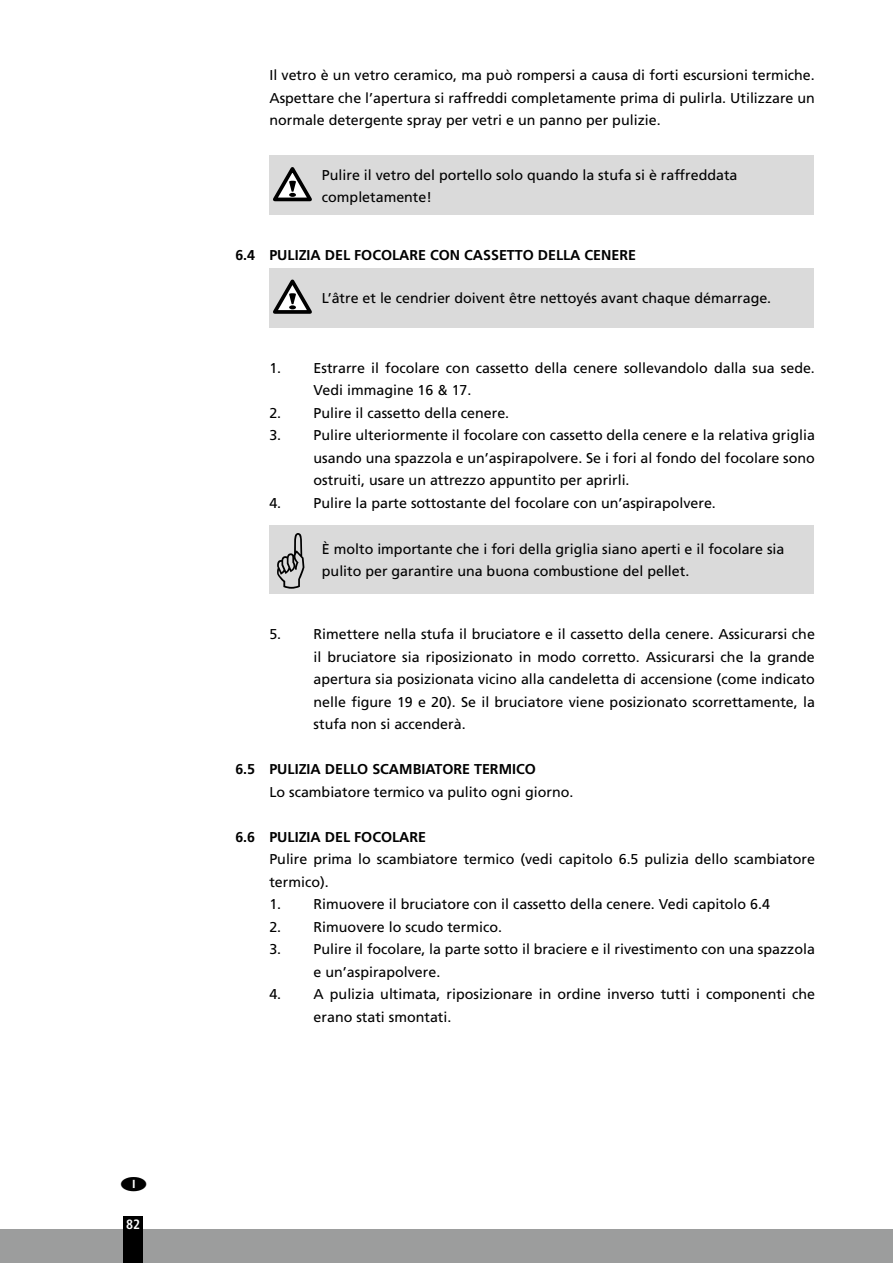
<style>
.page{position:relative;width:893px;height:1263px;background:#fff}
.page>*{position:absolute;margin:0;border:0;box-sizing:border-box;transform-origin:0 0}
.t1{font:14.25px/22.5px "Frutiger LT Std";color:#000}
.t2{font:700 14.25px "Frutiger LT Std";color:#000}
.t3{font:700 condensed 13.5px "Frutiger LT Std";color:#fff}
</style>
<div class="page">
<div style="left:0;top:1229px;width:893px;height:34px;background:#9c9d9d"></div>
<div style="left:123px;top:1216px;width:20px;height:47px;background:#000"></div>
<div style="left:269px;top:156px;width:51px;height:59px;background:#dadada"></div>
<div style="left:320px;top:156px;width:494px;height:59px;background:#dadada"></div>
<svg style="left:273px;top:167px;width:39px;height:35px"></svg>
<div style="left:269px;top:268px;width:51px;height:60px;background:#dadada"></div>
<div style="left:320px;top:268px;width:494px;height:60px;background:#dadada"></div>
<svg style="left:273px;top:279px;width:39px;height:35px"></svg>
<div style="left:269px;top:525px;width:51px;height:69px;background:#dadada"></div>
<div style="left:320px;top:525px;width:494px;height:69px;background:#dadada"></div>
<p class="t3" style="left:126px;top:1216px;width:16px">82</p>
<p class="t1" style="left:269px;top:64px;width:547px;text-align:justify">Il vetro è un vetro ceramico, ma può rompersi a causa di forti escursioni termiche.<br>Aspettare che l’apertura si raffreddi completamente prima di pulirla. Utilizzare un normale detergente spray per vetri e un panno per pulizie.</p>
<p class="t1" style="left:322px;top:163px;width:417px">Pulire il vetro del portello solo quando la stufa si è raffreddata completamente!</p>
<p class="t2" style="left:235px;top:247px;width:402px">6.4 PULIZIA DEL FOCOLARE CON CASSETTO DELLA CENERE</p>
<p class="t1" style="left:322px;top:287px;width:451px">L’âtre et le cendrier doivent être nettoyés avant chaque démarrage.</p>
<p class="t1" style="left:314px;top:357px;width:503px;text-indent:-44px">1. Estrarre il focolare con cassetto della cenere sollevandolo dalla sua sede.<br>Vedi immagine 16 &amp; 17.</p>
<p class="t1" style="left:269px;top:402px;width:241px">2. Pulire il cassetto della cenere.</p>
<p class="t1" style="left:314px;top:424px;width:503px;text-align:justify;text-indent:-44px">3. Pulire ulteriormente il focolare con cassetto della cenere e la relativa griglia usando una spazzola e un’aspirapolvere. Se i fori al fondo del focolare sono ostruiti, usare un attrezzo appuntito per aprirli.</p>
<p class="t1" style="left:269px;top:492px;width:448px">4. Pulire la parte sottostante del focolare con un’aspirapolvere.</p>
<p class="t1" style="left:322px;top:538px;width:464px">È molto importante che i fori della griglia siano aperti e il focolare sia pulito per garantire una buona combustione del pellet.</p>
<p class="t1" style="left:314px;top:623px;width:503px;text-align:justify;text-indent:-44px">5. Rimettere nella stufa il bruciatore e il cassetto della cenere. Assicurarsi che il bruciatore sia riposizionato in modo corretto. Assicurarsi che la grande apertura sia posizionata vicino alla candeletta di accensione (come indicato nelle figure 19 e 20). Se il bruciatore viene posizionato scorrettamente, la stufa non si accenderà.</p>
<p class="t2" style="left:235px;top:761px;width:302px">6.5 PULIZIA DELLO SCAMBIATORE TERMICO</p>
<p class="t1" style="left:269px;top:780px;width:306px">Lo scambiatore termico va pulito ogni giorno.</p>
<p class="t2" style="left:235px;top:828px;width:192px">6.6 PULIZIA DEL FOCOLARE</p>
<p class="t1" style="left:269px;top:848px;width:547px">Pulire prima lo scambiatore termico (vedi capitolo 6.5 pulizia dello scambiatore termico).</p>
<p class="t1" style="left:269px;top:893px;width:502px">1. Rimuovere il bruciatore con il cassetto della cenere. Vedi capitolo 6.4</p>
<p class="t1" style="left:269px;top:915px;width:234px">2. Rimuovere lo scudo termico.</p>
<p class="t1" style="left:314px;top:938px;width:503px;text-indent:-44px">3. Pulire il focolare, la parte sotto il braciere e il rivestimento con una spazzola e un’aspirapolvere.</p>
<p class="t1" style="left:314px;top:983px;width:503px;text-indent:-44px">4. A pulizia ultimata, riposizionare in ordine inverso tutti i componenti che erano stati smontati.</p>
</div>
